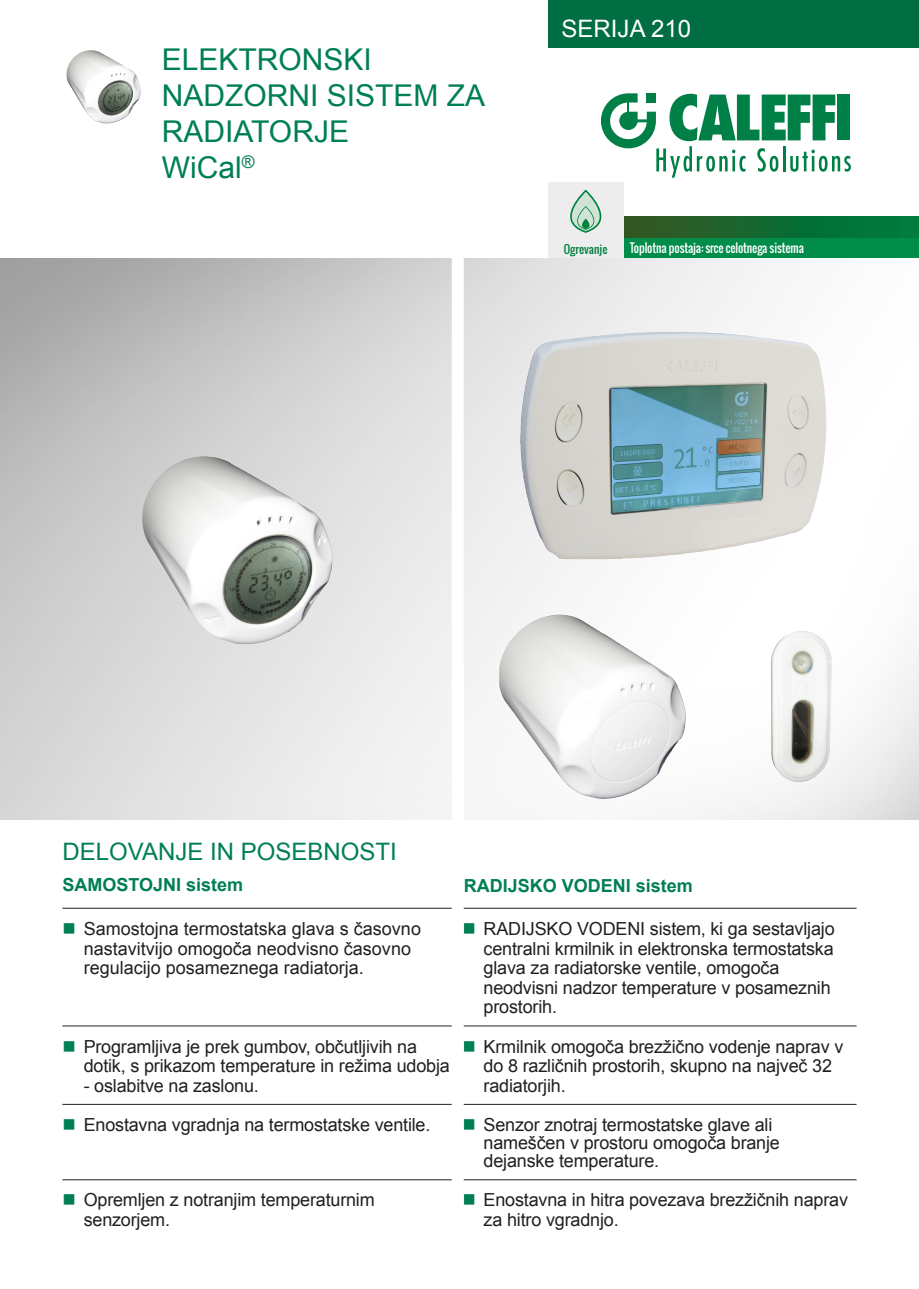
<style>
.page{position:relative;width:919px;height:1289px;background:#fff}
.page>*{position:absolute;margin:0;border:0;box-sizing:border-box;transform-origin:0 0}
._01_TITOLO_SCHEDA{font:30px/36px "Arial";color:#007f52}
._03_TITOLO{font:24px "Arial";color:#007f52}
._02_SERIE{font:24px "Arial";color:#fff}
._04_TESTO_TABELLA_SE{font:18px/19.5px "Arial";letter-spacing:-.01em;color:#231f20}
._03_TITOLO-2{font:700 18px "Arial";color:#007f52}
.Claim_di_Famiglia{font:12px "Oswald";letter-spacing:-.01em;color:#fff;scale:.94 1}
.t1{font:11.25px "Oswald";color:#028142}
.s1{color:#007f52}
</style>
<div class="page">
<div style="left:622px;top:237px;width:296px;height:21px;background:#008c49"></div>
<div style="left:620px;top:216px;width:298px;height:21px;background:linear-gradient(to right,#335520,#007d41)"></div>
<div style="left:548px;top:182px;width:75px;height:94px;background:#ededed"></div>
<svg style="left:570px;top:189px;width:32px;height:44px"></svg>
<img style="left:0;top:258px;width:918px;height:562px">
<div style="left:549px;top:0;width:369px;height:48px;background:#006d42"></div>
<hr style="left:62px;top:907px;width:794px;height:1px;background:#231f20">
<img style="left:69px;top:50px;width:21px;height:15px">
<img style="left:148px;top:456px;width:55px;height:38px">
<img style="left:503px;top:614px;width:54px;height:38px">
<img style="left:520px;top:332px;width:160px;height:155px">
<img style="left:775px;top:630px;width:26px;height:16px">
<hr style="left:62px;top:1025px;width:400px;height:1px;background:#231f20">
<hr style="left:462px;top:1025px;width:394px;height:1px;background:#231f20">
<hr style="left:62px;top:1103px;width:400px;height:1px;background:#231f20">
<hr style="left:462px;top:1103px;width:394px;height:1px;background:#231f20">
<hr style="left:62px;top:1179px;width:400px;height:1px;background:#231f20">
<hr style="left:462px;top:1179px;width:394px;height:1px;background:#231f20">
<svg style="left:601px;top:93px;width:249px;height:85px"></svg>
<div style="left:451px;top:900px;width:12px;height:337px;background:#fff"></div>
<div style="left:451px;top:247px;width:12px;height:620px;background:#fff"></div>
<p class="_01_TITOLO_SCHEDA" style="left:162px;top:41px;width:325px">ELEKTRONSKI<br>NADZORNI SISTEM ZA<br>RADIATORJE</p>
<p class="_01_TITOLO_SCHEDA" style="left:162px;top:149px;width:94px">WiCal<sup>®</sup></p>
<p class="_02_SERIE" style="left:561px;top:12px;width:131px">SERIJA 210</p>
<p class="t1" style="left:563px;top:240px;width:45px">Ogrevanje</p>
<p class="Claim_di_Famiglia" style="left:629px;top:238px;width:187px">Toplotna postaja: srce celotnega sistema</p>
<p class="_03_TITOLO" style="left:62px;top:835px;width:336px">DELOVANJE IN POSEBNOSTI</p>
<p class="_03_TITOLO-2" style="left:62px;top:872px;width:182px">SAMOSTOJNI sistem</p>
<p class="_03_TITOLO-2" style="left:463px;top:873px;width:231px">RADIJSKO VODENI sistem</p>
<p class="_04_TESTO_TABELLA_SE" style="left:84px;top:919px;width:339px;text-indent:-21px"><span class="s1">■</span> Samostojna termostatska glava s časovno nastavitvijo omogoča neodvisno časovno regulacijo posameznega radiatorja.</p>
<p class="_04_TESTO_TABELLA_SE" style="left:483px;top:919px;width:352px;text-indent:-21px"><span class="s1">■</span> RADIJSKO VODENI sistem, ki ga sestavljajo centralni krmilnik in elektronska termostatska glava za radiatorske ventile, omogoča neodvisni nadzor temperature v posameznih prostorih.</p>
<p class="_04_TESTO_TABELLA_SE" style="left:84px;top:1036px;width:368px;text-indent:-21px"><span class="s1">■</span> Programljiva je prek gumbov, občutljivih na dotik, s prikazom temperature in režima udobja</p>
<p class="_04_TESTO_TABELLA_SE" style="left:84px;top:1075px;width:177px">- oslabitve na zaslonu.</p>
<p class="_04_TESTO_TABELLA_SE" style="left:483px;top:1036px;width:361px;text-indent:-21px"><span class="s1">■</span> Krmilnik omogoča brezžično vodenje naprav v do 8 različnih prostorih, skupno na največ 32 radiatorjih.</p>
<p class="_04_TESTO_TABELLA_SE" style="left:62px;top:1115px;width:369px"><span class="s1">■</span> Enostavna vgradnja na termostatske ventile.</p>
<p class="_04_TESTO_TABELLA_SE" style="left:483px;top:1115px;width:298px;line-height:18px;text-indent:-21px"><span class="s1">■</span> Senzor znotraj termostatske glave ali nameščen v prostoru omogoča branje dejanske temperature.</p>
<p class="_04_TESTO_TABELLA_SE" style="left:84px;top:1190px;width:292px;text-indent:-21px"><span class="s1">■</span> Opremljen z notranjim temperaturnim senzorjem.</p>
<p class="_04_TESTO_TABELLA_SE" style="left:483px;top:1190px;width:366px;text-indent:-21px"><span class="s1">■</span> Enostavna in hitra povezava brezžičnih naprav za hitro vgradnjo.</p>
</div>
